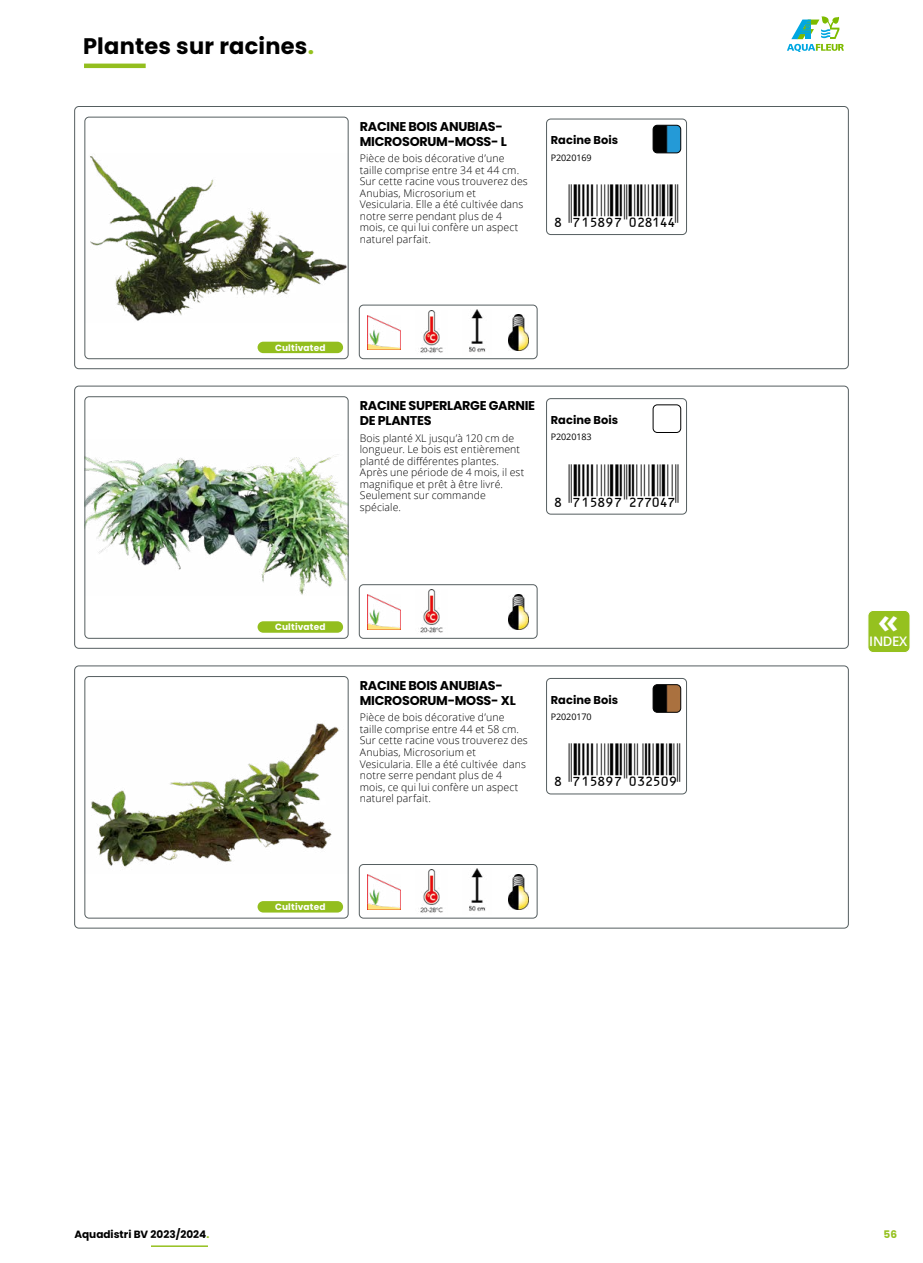
<style>
.page{position:relative;width:923px;height:1263px;background:#fff}
.page>*{position:absolute;margin:0;border:0;box-sizing:border-box;transform-origin:0 0}
.t1{font:42.75px "Ean Bwr P36 Tt";letter-spacing:.01em;color:#000}
.t2{font:700 33.75px "Open Sans";color:#fff}
.t3{font:700 22.5px "Poppins";letter-spacing:.01em;color:#000}
.t4{font:600 13.2px "Open Sans";letter-spacing:-.025em;color:#fff}
.t5{font:700 12.75px/15px "Poppins";letter-spacing:-.02em;color:#000}
.t6{font:700 11.4px "Poppins";letter-spacing:.005em;color:#000}
.t7{font:300 10.5px/11.6px "Open Sans";letter-spacing:.01em;color:#000}
.t8{font:700 10.5px "Poppins";color:#000}
.t9{font:700 10.5px "Poppins";color:#95c11f}
.t10{font:700 9px "Poppins";letter-spacing:.02em;color:#fff}
.t11{font:9px "Open Sans";letter-spacing:-.01em;color:#000}
.s1{color:#95c11f}
</style>
<div class="page">
<svg style="left:787px;top:17px;width:57px;height:34px"></svg>
<hr style="left:151px;top:1245px;width:57px;height:2px;background:#95c11f">
<div style="left:74px;top:386px;width:774px;height:262px;border:1px solid #555e60;border-radius:4px"></div>
<img style="left:87px;top:454px;width:259px;height:141px">
<div style="left:85px;top:396px;width:263px;height:242px;border:1px solid #555e60;border-radius:4px"></div>
<div style="left:546px;top:398px;width:140px;height:116px;border:1px solid #555e60;border-radius:4px"></div>
<div style="left:359px;top:584px;width:178px;height:54px;border:1px solid #555e60;border-radius:4px"></div>
<img style="left:508px;top:594px;width:20px;height:36px">
<img style="left:420px;top:590px;width:23px;height:43px">
<img style="left:368px;top:595px;width:33px;height:34px">
<div style="left:653px;top:405px;width:28px;height:28px;border:1px solid #000;border-radius:4px"></div>
<div style="left:257px;top:621px;width:86px;height:12px;background:#93be1e;border-radius:6px"></div>
<div style="left:74px;top:666px;width:774px;height:262px;border:1px solid #555e60;border-radius:4px"></div>
<img style="left:91px;top:723px;width:248px;height:144px">
<div style="left:85px;top:676px;width:263px;height:242px;border:1px solid #555e60;border-radius:4px"></div>
<div style="left:546px;top:678px;width:140px;height:116px;border:1px solid #555e60;border-radius:4px"></div>
<div style="left:359px;top:864px;width:178px;height:54px;border:1px solid #555e60;border-radius:4px"></div>
<img style="left:508px;top:874px;width:20px;height:36px">
<img style="left:469px;top:869px;width:17px;height:42px">
<img style="left:420px;top:870px;width:23px;height:43px">
<img style="left:368px;top:874px;width:33px;height:35px">
<img style="left:653px;top:685px;width:28px;height:27px">
<div style="left:653px;top:684px;width:28px;height:28px;border:1px solid #000;border-radius:4px"></div>
<div style="left:257px;top:901px;width:86px;height:11px;background:#93be1e;border-radius:6px"></div>
<div style="left:74px;top:106px;width:774px;height:263px;border:1px solid #555e60;border-radius:4px"></div>
<img style="left:90px;top:156px;width:256px;height:165px">
<div style="left:85px;top:117px;width:263px;height:242px;border:1px solid #555e60;border-radius:4px"></div>
<div style="left:546px;top:119px;width:140px;height:116px;border:1px solid #555e60;border-radius:4px"></div>
<div style="left:359px;top:305px;width:178px;height:54px;border:1px solid #555e60;border-radius:4px"></div>
<img style="left:508px;top:315px;width:20px;height:35px">
<img style="left:469px;top:309px;width:17px;height:43px">
<img style="left:420px;top:310px;width:23px;height:43px">
<img style="left:368px;top:315px;width:33px;height:35px">
<img style="left:653px;top:125px;width:28px;height:28px">
<div style="left:653px;top:125px;width:28px;height:28px;border:1px solid #000;border-radius:4px"></div>
<div style="left:257px;top:342px;width:86px;height:11px;background:#93be1e;border-radius:6px"></div>
<hr style="left:84px;top:64px;width:62px;height:4px;background:#93be1e">
<div style="left:868px;top:610px;width:42px;height:42px;background:#95c11f;border-radius:5px"></div>
<div style="left:867px;top:610px;width:43px;height:43px;border:1px solid #fff;border-radius:5px"></div>
<h3 class="t3" style="left:83px;top:33px;width:232px">Plantes sur racines<span class="s1">.</span></h3>
<p class="t5" style="left:360px;top:119px;width:149px">RACINE BOIS ANUBIAS-<br>MICROSORUM-MOSS- L</p>
<p class="t7" style="left:360px;top:152px;width:170px">Pièce de bois décorative d’une taille comprise entre 34 et 44 cm.<br>Sur cette racine vous trouverez des<br>Anubias, Microsorium et<br>Vesicularia. Elle a été cultivée dans notre serre pendant plus de 4 mois, ce qui lui confère un aspect naturel parfait.</p>
<p class="t6" style="left:551px;top:134px;width:69px">Racine Bois</p>
<p class="t11" style="left:551px;top:151px;width:42px">P2020169</p>
<h1 class="t1" style="left:542px;top:184px;width:137px">+!7B5IJ7-ACIBEE!</h1>
<p class="t10" style="left:275px;top:342px;width:52px">Cultivated</p>
<p class="t5" style="left:360px;top:398px;width:177px">RACINE SUPERLARGE GARNIE<br>DE PLANTES</p>
<p class="t7" style="left:360px;top:432px;width:166px">Bois planté XL jusqu’à 120 cm de longueur. Le bois est entièrement planté de différentes plantes.<br>Après une période de 4 mois, il est magnifique et prêt à être livré.<br>Seulement sur commande spéciale.</p>
<p class="t6" style="left:551px;top:413px;width:69px">Racine Bois</p>
<p class="t11" style="left:551px;top:431px;width:42px">P2020183</p>
<h1 class="t1" style="left:542px;top:464px;width:137px">+!7B5IJ7-CHHAEH!</h1>
<p class="t10" style="left:275px;top:622px;width:52px">Cultivated</p>
<p class="t5" style="left:360px;top:678px;width:157px">RACINE BOIS ANUBIAS-<br>MICROSORUM-MOSS- XL</p>
<p class="t7" style="left:360px;top:711px;width:170px">Pièce de bois décorative d’une taille comprise entre 44 et 58 cm.<br>Sur cette racine vous trouverez des<br>Anubias, Microsorium et<br>Vesicularia. Elle a été cultivée dans notre serre pendant plus de 4 mois, ce qui lui confère un aspect naturel parfait.</p>
<p class="t6" style="left:551px;top:693px;width:69px">Racine Bois</p>
<p class="t11" style="left:551px;top:710px;width:42px">P2020170</p>
<h1 class="t1" style="left:542px;top:744px;width:139px">+!7B5IJ7-ADCFAJ!</h1>
<p class="t10" style="left:275px;top:901px;width:52px">Cultivated</p>
<h2 class="t2" style="left:878px;top:597px;width:22px">«</h2>
<p class="t4" style="left:869px;top:632px;width:40px">INDEX</p>
<p class="t8" style="left:74px;top:1228px;width:136px">Aquadistri BV 2023/2024<span class="s1">.</span></p>
<p class="t9" style="left:883px;top:1228px;width:15px">56</p>
</div>
